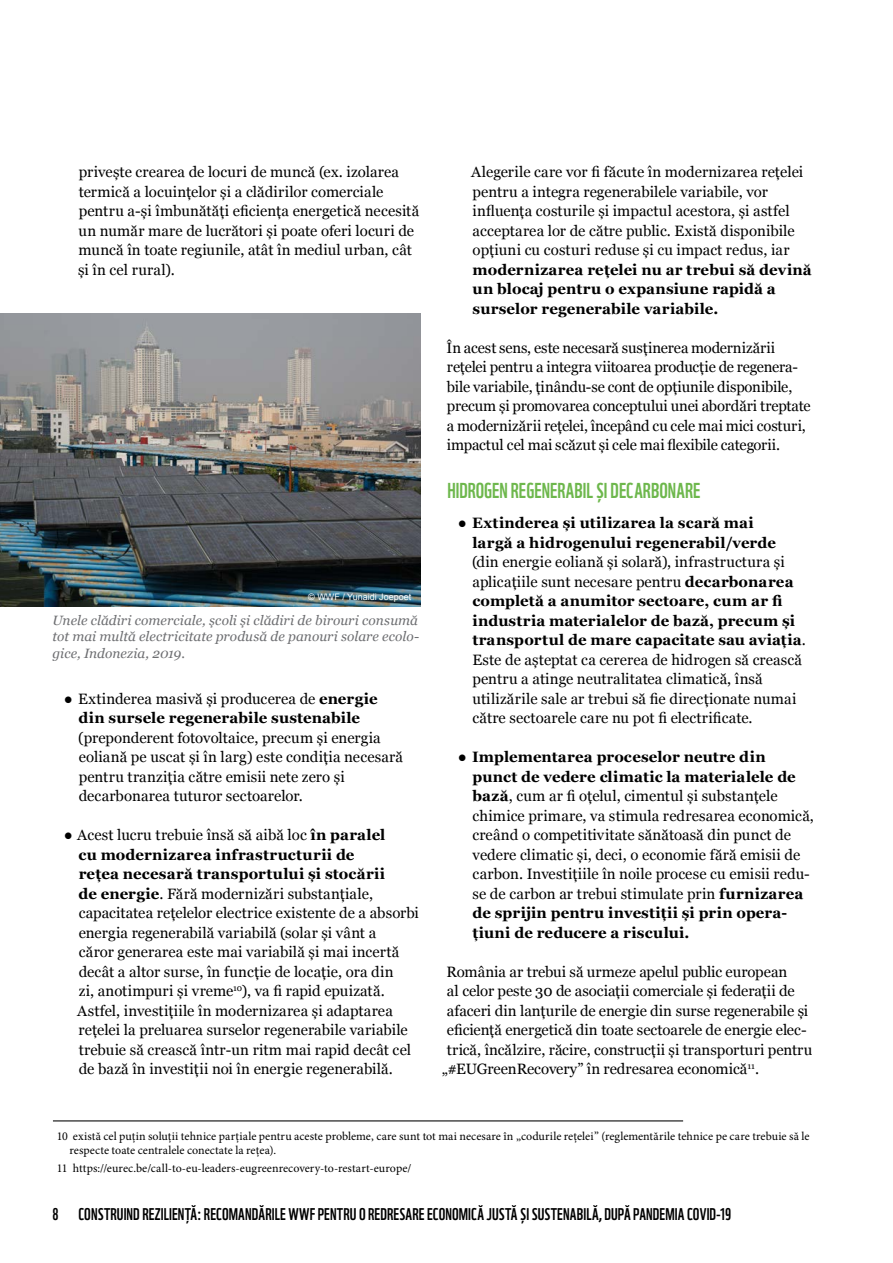
<style>
.page{position:relative;width:893px;height:1263px;background:#fff}
.page>*{position:absolute;margin:0;border:0;box-sizing:border-box;transform-origin:0 0}
.t1{font:21px "WWF";color:#6db74c}
.t2{font:16.5px "WWF";letter-spacing:.01em;color:#000}
.t3{font:15px/19.5px "Georgia";color:#000}
.t4{font:700 15px/19.5px "Georgia";color:#000}
.t5{font:italic 13.5px/16.5px "Georgia";color:#6d6e71;text-align:justify}
.t6{font:12px/13.5px "Minion Pro";letter-spacing:.005em;color:#000}
.t7{font:9px "Arial";color:#fff}
.s1{font-weight:400}
.s2{font-weight:700}
</style>
<div class="page">
<hr style="left:53px;top:1120px;width:630px;height:1px;background:#000">
<img style="left:0;top:314px;width:420px;height:292px">
<p class="t3" style="left:78px;top:161px;width:343px">privește crearea de locuri de muncă (ex. izolarea termică a locuințelor și a clădirilor comerciale pentru a-și îmbunătăți eficiența energetică necesită un număr mare de lucrători și poate oferi locuri de muncă în toate regiunile, atât în mediul urban, cât și în cel rural).</p>
<p class="t7" style="left:308px;top:591px;width:104px">© WWF / Yunaidi Joepoet</p>
<p class="t5" style="left:53px;top:611px;width:368px">Unele clădiri comerciale, școli și clădiri de birouri consumă tot mai multă electricitate produsă de panouri solare ecolo&shy;gice, Indonezia, 2019.</p>
<p class="t4" style="left:64px;top:688px;width:315px;text-align:center"><span class="s1">● Extinderea masivă și producerea de</span> energie din sursele regenerabile sustenabile</p>
<p class="t3" style="left:78px;top:727px;width:326px">(preponderent fotovoltaice, precum și energia eoliană pe uscat și în larg) este condiția necesară pentru tranziția către emisii nete zero și decarbonarea tuturor sectoarelor.</p>
<p class="t3" style="left:77px;top:824px;width:343px;text-indent:-13px">● Acest lucru trebuie însă să aibă loc <span class="s2">în paralel<br>cu modernizarea infrastructurii de<br>rețea necesară transportului și stocării<br>de energie</span>. Fără modernizări substanțiale, capacitatea rețelelor electrice existente de a absorbi energia regenerabilă variabilă (solar și vânt a<br>căror generarea este mai variabilă și mai incertă decât a altor surse, în funcție de locație, ora din<br>zi, anotimpuri și vreme<sup>10</sup>), va fi rapid epuizată.<br>Astfel, investițiile în modernizarea și adaptarea rețelei la preluarea surselor regenerabile variabile trebuie să crească într-un ritm mai rapid decât cel de bază în investiții noi în energie regenerabilă.</p>
<p class="t3" style="left:471px;top:161px;width:334px">Alegerile care vor fi făcute în modernizarea rețelei pentru a integra regenerabilele variabile, vor influența costurile și impactul acestora, și astfel acceptarea lor de către public. Există disponibile opțiuni cu costuri reduse și cu impact redus, iar</p>
<p class="t4" style="left:473px;top:259px;width:341px">modernizarea rețelei nu ar trebui să devină un blocaj pentru o expansiune rapidă a surselor regenerabile variabile.</p>
<p class="t3" style="left:447px;top:337px;width:366px">În acest sens, este necesară susținerea modernizării rețelei pentru a integra viitoarea producție de regenera&shy;bile variabile, ținându-se cont de opțiunile disponibile, precum și promovarea conceptului unei abordări treptate a modernizării rețelei, începând cu cele mai mici costuri, impactul cel mai scăzut și cele mai flexibile categorii.</p>
<h1 class="t1" style="left:447px;top:474px;width:255px">HIDROGEN REGENERABIL ȘI DECARBONARE</h1>
<p class="t4" style="left:472px;top:512px;width:305px;text-indent:-15px"><span class="s1">●</span> Extinderea și utilizarea la scară mai largă a hidrogenului regenerabil/verde</p>
<p class="t3" style="left:472px;top:551px;width:335px">(din energie eoliană și solară), infrastructura și aplicațiile sunt necesare pentru <span class="s2">decarbonarea completă a anumitor sectoare, cum ar fi industria materialelor de bază, precum și transportul de mare capacitate sau aviația</span>.<br>Este de așteptat ca cererea de hidrogen să crească pentru a atinge neutralitatea climatică, însă utilizările sale ar trebui să fie direcționate numai către sectoarele care nu pot fi electrificate.</p>
<p class="t3" style="left:473px;top:746px;width:343px;text-indent:-15px">● <span class="s2">Implementarea proceselor neutre din punct de vedere climatic la materialele de bază</span>, cum ar fi oțelul, cimentul și substanțele chimice primare, va stimula redresarea economică, creând o competitivitate sănătoasă din punct de vedere climatic și, deci, o economie fără emisii de carbon. Investițiile în noile procese cu emisii redu&shy;se de carbon ar trebui stimulate prin <span class="s2">furnizarea de sprijin pentru investiții și prin opera&shy;țiuni de reducere a riscului.</span></p>
<p class="t3" style="left:446px;top:961px;width:342px">România ar trebui să urmeze apelul public european</p>
<p class="t3" style="left:447px;top:980px;width:349px">al celor peste 30 de asociații comerciale și federații de</p>
<p class="t3" style="left:447px;top:1000px;width:363px">afaceri din lanțurile de energie din surse regenerabile și</p>
<p class="t3" style="left:447px;top:1019px;width:361px">eficiență energetică din toate sectoarele de energie elec-</p>
<p class="t3" style="left:447px;top:1039px;width:367px">trică, încălzire, răcire, construcții și transporturi pentru</p>
<p class="t3" style="left:442px;top:1058px;width:319px">„#EUGreenRecovery” în redresarea economică<sup>11</sup>.</p>
<p class="t6" style="left:70px;top:1130px;width:741px;text-indent:-13px">10 există cel puțin soluții tehnice parțiale pentru aceste probleme, care sunt tot mai necesare în „codurile rețelei” (reglementările tehnice pe care trebuie să le respecte toate centralele conectate la rețea).</p>
<p class="t6" style="left:57px;top:1161px;width:356px">11 https://eurec.be/call-to-eu-leaders-eugreenrecovery-to-restart-europe/</p>
<p class="t2" style="left:53px;top:1201px;width:680px">8 CONSTRUIND REZILIENŢĂ: RECOMANDĂRILE WWF PENTRU O REDRESARE ECONOMICĂ JUSTĂ ȘI SUSTENABILĂ, DUPĂ PANDEMIA COVID-19</p>
</div>
